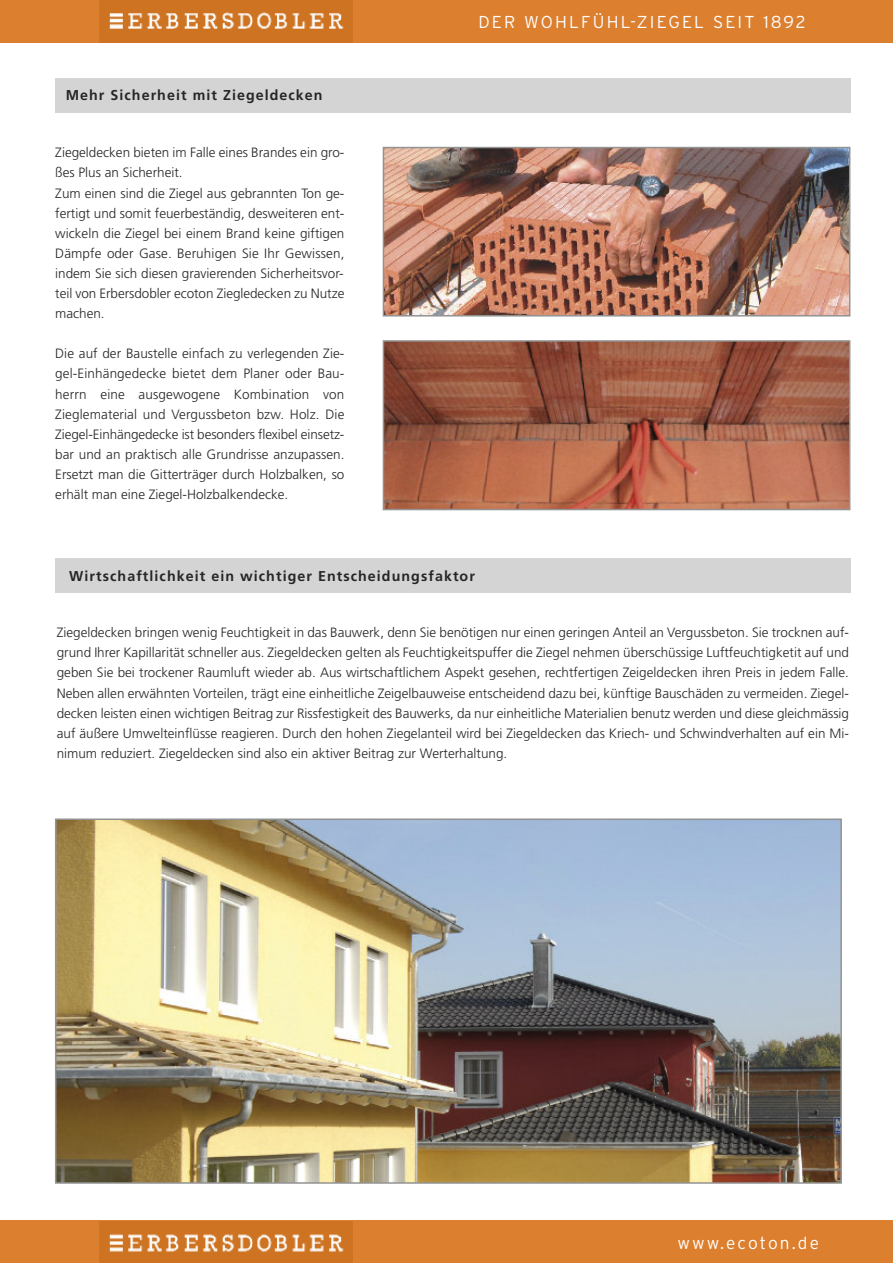
<style>
.page{position:relative;width:893px;height:1263px;background:#fff}
.page>*{position:absolute;margin:0;border:0;box-sizing:border-box;transform-origin:0 0}
.t1{font:300 17.25px "Interstate";letter-spacing:.125em;color:#fff}
.t2{font:700 14.25px "Frutiger";letter-spacing:.075em;color:#272627}
.t3{font:300 13.5px/20.1px "Frutiger";color:#272627;text-align:justify}
</style>
<div class="page">
<img style="left:58px;top:821px;width:781px;height:360px">
<div style="left:55px;top:818px;width:787px;height:366px;border:2px solid #939393"></div>
<div style="left:55px;top:558px;width:795px;height:34px;background:#d4d4d4"></div>
<img style="left:386px;top:150px;width:461px;height:164px">
<div style="left:383px;top:147px;width:467px;height:170px;border:2px solid #939393"></div>
<div style="left:55px;top:78px;width:795px;height:34px;background:#d4d4d4"></div>
<div style="left:0;top:1220px;width:893px;height:43px;background:#dc7f2f"></div>
<img style="left:99px;top:1222px;width:253px;height:41px">
<div style="left:0;top:0;width:893px;height:43px;background:#dc7f2f"></div>
<img style="left:99px;top:0;width:253px;height:43px">
<img style="left:386px;top:343px;width:461px;height:164px">
<div style="left:383px;top:340px;width:467px;height:170px;border:2px solid #939393"></div>
<p class="t2" style="left:66px;top:89px;width:258px">Mehr Sicherheit mit Ziegeldecken</p>
<p class="t3" style="left:55px;top:144px;width:291px;text-align:left">Ziegeldecken bieten im Falle eines Brandes ein gro&shy;ßes Plus an Sicherheit.<br>Zum einen sind die Ziegel aus gebrannten Ton ge&shy;fertigt und somit feuerbeständig, desweiteren ent&shy;wickeln die Ziegel bei einem Brand keine giftigen Dämpfe oder Gase. Beruhigen Sie Ihr Gewissen, indem Sie sich diesen gravierenden Sicherheitsvor&shy;teil von Erbersdobler ecoton Ziegledecken zu Nutze machen.</p>
<p class="t3" style="left:55px;top:345px;width:291px">Die auf der Baustelle einfach zu verlegenden Zie&shy;gel-Einhängedecke bietet dem Planer oder Bau&shy;herrn eine ausgewogene Kombination von Zieglematerial und Vergussbeton bzw. Holz. Die Ziegel-Einhängedecke ist besonders flexibel einsetz&shy;bar und an praktisch alle Grundrisse anzupassen.<br>Ersetzt man die Gitterträger durch Holzbalken, so erhält man eine Ziegel-Holzbalkendecke.</p>
<p class="t1" style="left:478px;top:12px;width:329px">DER WOHLFÜHL-ZIEGEL SEIT 1892</p>
<p class="t2" style="left:69px;top:570px;width:407px">Wirtschaftlichkeit ein wichtiger Entscheidungsfaktor</p>
<p class="t3" style="left:57px;top:623px;width:794px">Ziegeldecken bringen wenig Feuchtigkeit in das Bauwerk, denn Sie benötigen nur einen geringen Anteil an Vergussbeton. Sie trocknen auf&shy;grund Ihrer Kapillarität schneller aus. Ziegeldecken gelten als Feuchtigkeitspuffer die Ziegel nehmen überschüssige Luftfeuchtigketit auf und geben Sie bei trockener Raumluft wieder ab. Aus wirtschaftlichem Aspekt gesehen, rechtfertigen Zeigeldecken ihren Preis in jedem Falle.<br>Neben allen erwähnten Vorteilen, trägt eine einheitliche Zeigelbauweise entscheidend dazu bei, künftige Bauschäden zu vermeiden. Ziegel&shy;decken leisten einen wichtigen Beitrag zur Rissfestigkeit des Bauwerks, da nur einheitliche Materialien benutz werden und diese gleichmässig auf äußere Umwelteinflüsse reagieren. Durch den hohen Ziegelanteil wird bei Ziegeldecken das Kriech- und Schwindverhalten auf ein Mi&shy;nimum reduziert. Ziegeldecken sind also ein aktiver Beitrag zur Werterhaltung.</p>
<p class="t1" style="left:677px;top:1232px;width:143px">www.ecoton.de</p>
</div>
